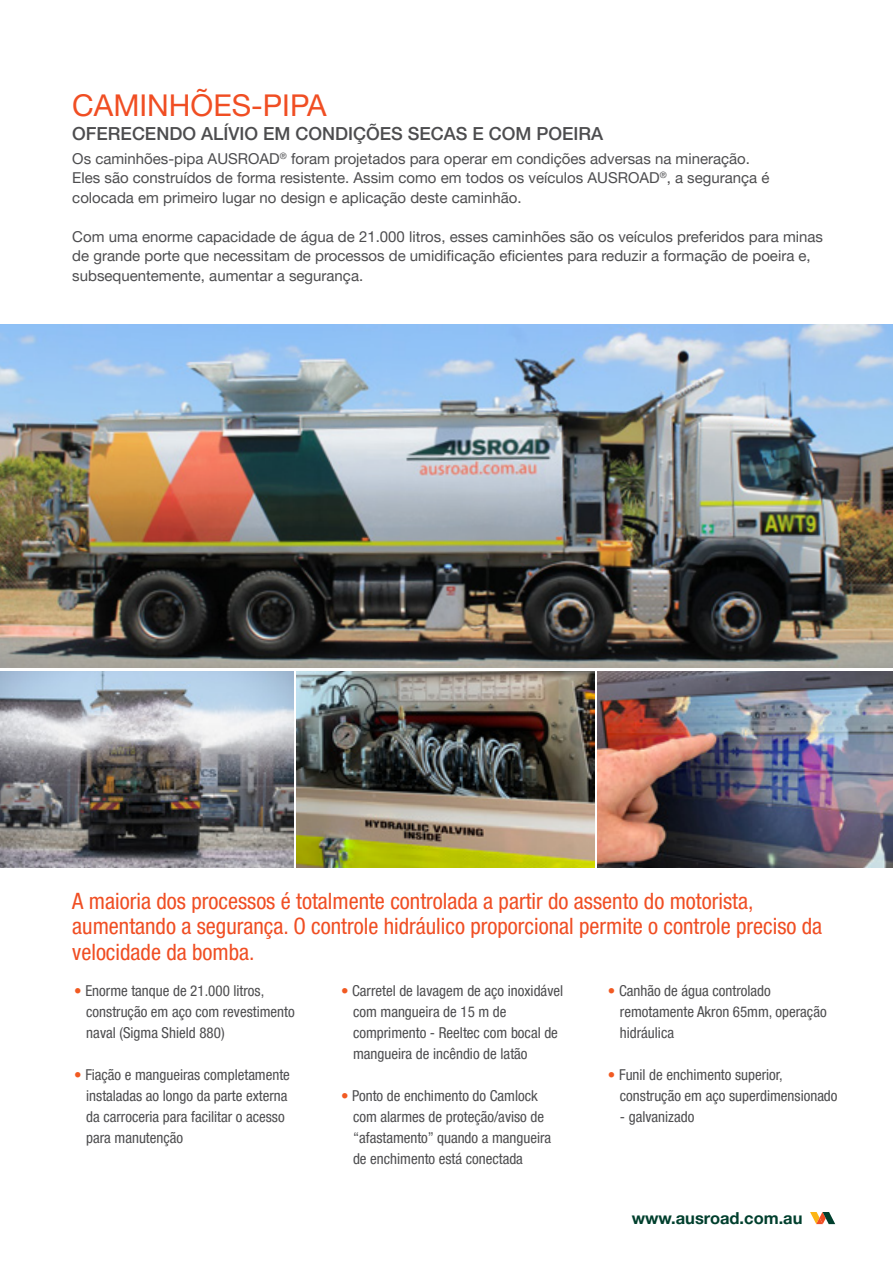
<style>
.page{position:relative;width:893px;height:1263px;background:#fff}
.page>*{position:absolute;margin:0;border:0;box-sizing:border-box;transform-origin:0 0}
.t1{font:30px "Helvetica Neue LT Pro";color:#f04e23}
.t2{font:condensed 22.5px/25.5px "Helvetica Neue LTW1 G";color:#f04e23}
.t3{font:500 18px "Helvetica Neue LT Pro";color:#4d4d4f}
.t4{font:700 16.5px "Helvetica Neue LT Pro";color:#003f2d}
.t5{font:condensed 15px/21px "Helvetica Neue LTW1 G";color:#4d4d4f}
.t6{font:15px/19.5px "Helvetica Neue LT Pro";color:#4d4d4f}
.s1{color:#f15a22}
</style>
<div class="page">
<img style="left:297px;top:671px;width:297px;height:197px">
<img style="left:598px;top:671px;width:295px;height:197px">
<img style="left:0;top:671px;width:293px;height:197px">
<svg style="left:810px;top:1212px;width:25px;height:12px"></svg>
<img style="left:1px;top:324px;width:892px;height:344px">
<img style="left:0;top:324px;width:1px;height:344px">
<h1 class="t1" style="left:72px;top:87px;width:256px">CAMINHÕES-PIPA</h1>
<p class="t3" style="left:72px;top:123px;width:532px">OFERECENDO ALÍVIO EM CONDIÇÕES SECAS E COM POEIRA</p>
<p class="t6" style="left:72px;top:148px;width:699px">Os caminhões-pipa AUSROAD<sup>®</sup> foram projetados para operar em condições adversas na mineração.<br>Eles são construídos de forma resistente. Assim como em todos os veículos AUSROAD<sup>®</sup>, a segurança é colocada em primeiro lugar no design e aplicação deste caminhão.</p>
<p class="t6" style="left:72px;top:226px;width:752px">Com uma enorme capacidade de água de 21.000 litros, esses caminhões são os veículos preferidos para minas de grande porte que necessitam de processos de umidificação eficientes para reduzir a formação de poeira e, subsequentemente, aumentar a segurança.</p>
<h2 class="t2" style="left:72px;top:888px;width:751px">A maioria dos processos é totalmente controlada a partir do assento do motorista, aumentando a segurança. O controle hidráulico proporcional permite o controle preciso da velocidade da bomba.</h2>
<p class="t5" style="left:86px;top:980px;width:210px;text-indent:-12px"><span class="s1">•</span> Enorme tanque de 21.000 litros, construção em aço com revestimento naval (Sigma Shield 880)</p>
<p class="t5" style="left:86px;top:1064px;width:205px;text-indent:-12px"><span class="s1">•</span> Fiação e mangueiras completamente instaladas ao longo da parte externa da carroceria para facilitar o acesso para manutenção</p>
<p class="t5" style="left:353px;top:980px;width:212px;text-indent:-12px"><span class="s1">•</span> Carretel de lavagem de aço inoxidável com mangueira de 15 m de comprimento - Reeltec com bocal de mangueira de incêndio de latão</p>
<p class="t5" style="left:353px;top:1085px;width:200px;text-indent:-12px"><span class="s1">•</span> Ponto de enchimento do Camlock com alarmes de proteção/aviso de “afastamento” quando a mangueira de enchimento está conectada</p>
<p class="t5" style="left:620px;top:980px;width:208px;text-indent:-12px"><span class="s1">•</span> Canhão de água controlado remotamente Akron 65mm, operação hidráulica</p>
<p class="t5" style="left:620px;top:1064px;width:219px;text-indent:-12px"><span class="s1">•</span> Funil de enchimento superior, construção em aço superdimensionado</p>
<p class="t5" style="left:620px;top:1106px;width:76px">- galvanizado</p>
<p class="t4" style="left:632px;top:1208px;width:172px">www.ausroad.com.au</p>
</div>
